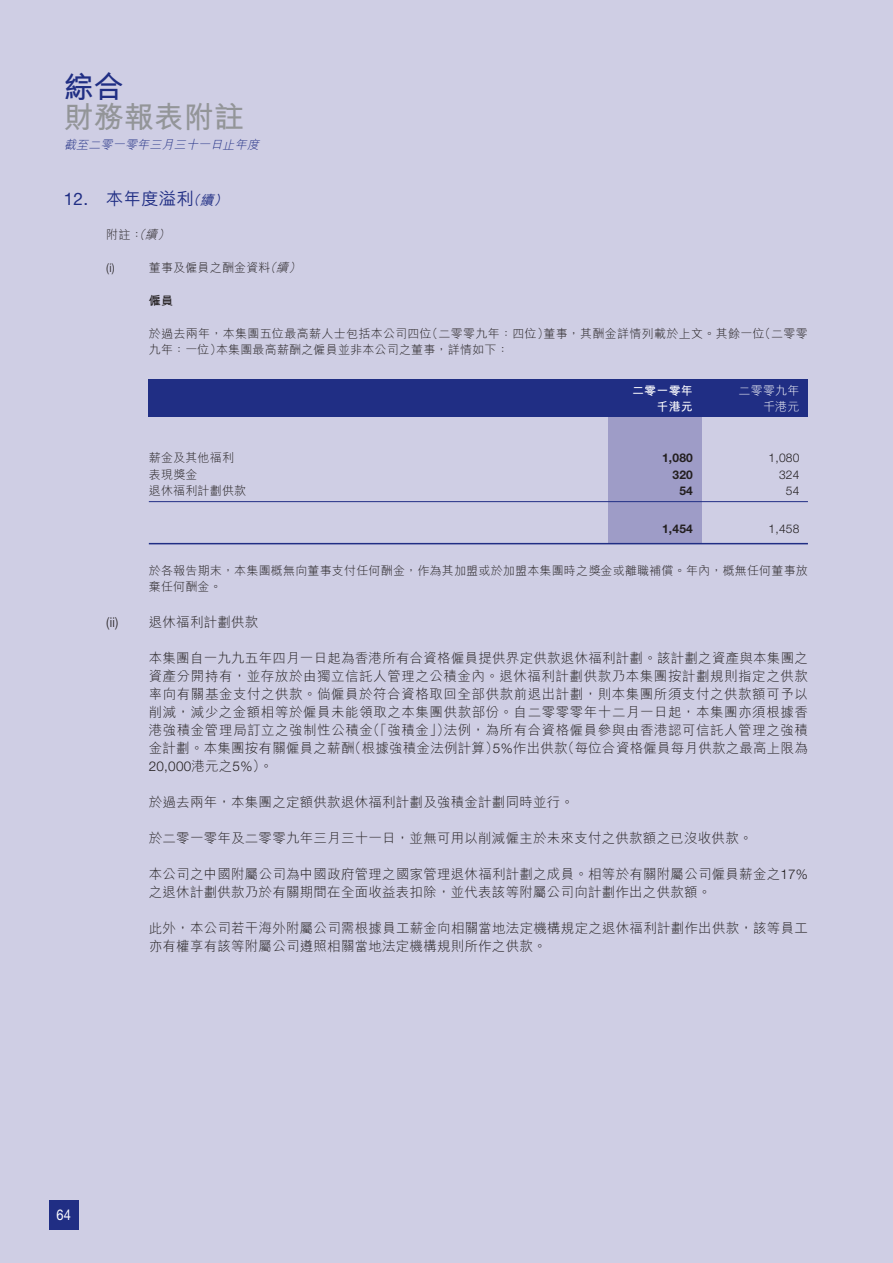
<style>
.page{position:relative;width:893px;height:1263px;background:#cfcee4}
.page>*{position:absolute;margin:0;border:0;box-sizing:border-box;transform-origin:0 0}
.t1{font:700 30px/30px "M Hei HK";color:#939598}
.t2{font:500 17.25px "M Hei HK";letter-spacing:.015em;color:#202e84}
.t3{font:14.85px "Helvetica Neue LT Std";color:#fff;scale:.86 1}
.t4{font:300 13.5px/18px "M Hei HK";letter-spacing:.015em;color:#231f20}
.t5{font:300 12px/16.5px "M Hei HK";letter-spacing:.015em;color:#231f20}
.t6{font:300 12px "Helvetica Neue LT Std";letter-spacing:.015em;color:#231f20}
.t7{font:italic 300 12px "M Hei HK";color:#202e84}
.t8{font:700 12px "Helvetica Neue LT Std";letter-spacing:.015em;color:#231f20}
.t9{font:700 12px "M Hei HK";letter-spacing:.015em;color:#fff}
.t10{font:300 12px "M Hei HK";letter-spacing:.015em;color:#fff}
.t11{font:700 12px "M Hei HK";color:#231f20}
.s1{color:#202e84}
.s2{font-family:"Helvetica Neue LT Std";font-weight:400}
.s3{font-style:italic;font-size:13.5px}
.s4{font-style:italic}
.s5{font-family:"Helvetica Neue LT Std"}
</style>
<div class="page">
<div style="left:50px;top:1200px;width:29px;height:29px;background:#202e84"></div>
<div style="left:608px;top:384px;width:94px;height:160px;background:#9e9cc7"></div>
<div style="left:149px;top:379px;width:659px;height:38px;background:#202e84"></div>
<hr style="left:149px;top:501px;width:659px;height:1px;background:#202e84">
<hr style="left:149px;top:543px;width:659px;height:1px;background:#202e84">
<p class="t1" style="left:64px;top:69px;width:182px"><span class="s1">綜合<br></span>財務報表附註</p>
<p class="t7" style="left:64px;top:136px;width:200px">截至二零一零年三月三十一日止年度</p>
<p class="t2" style="left:64px;top:186px;width:169px"><span class="s2">12.</span> 本年度溢利<span class="s3">（續）</span></p>
<p class="t5" style="left:106px;top:226px;width:68px">附註：<span class="s4">（續）</span></p>
<p class="t6" style="left:106px;top:260px;width:10px">(i)</p>
<p class="t5" style="left:149px;top:259px;width:157px">董事及僱員之酬金資料<span class="s4">（續）</span></p>
<p class="t11" style="left:149px;top:292px;width:26px">僱員</p>
<p class="t5" style="left:149px;top:325px;width:661px">於過去兩年，本集團五位最高薪人士包括本公司四位（二零零九年：四位）董事，其酬金詳情列載於上文。其餘一位（二零零九年：一位）本集團最高薪酬之僱員並非本公司之董事，詳情如下：</p>
<p class="t9" style="left:632px;top:382px;width:62px">二零一零年</p>
<p class="t10" style="left:739px;top:382px;width:62px">二零零九年</p>
<p class="t9" style="left:656px;top:398px;width:38px">千港元</p>
<p class="t10" style="left:763px;top:398px;width:38px">千港元</p>
<p class="t5" style="left:149px;top:449px;width:87px">薪金及其他福利</p>
<p class="t8" style="left:662px;top:450px;width:32px">1,080</p>
<p class="t6" style="left:769px;top:451px;width:32px">1,080</p>
<p class="t5" style="left:149px;top:466px;width:50px">表現獎金</p>
<p class="t8" style="left:672px;top:467px;width:22px">320</p>
<p class="t6" style="left:779px;top:467px;width:22px">324</p>
<p class="t5" style="left:149px;top:482px;width:99px">退休福利計劃供款</p>
<p class="t8" style="left:679px;top:483px;width:15px">54</p>
<p class="t6" style="left:786px;top:484px;width:15px">54</p>
<p class="t8" style="left:662px;top:521px;width:32px">1,454</p>
<p class="t6" style="left:769px;top:521px;width:32px">1,458</p>
<p class="t5" style="left:149px;top:562px;width:661px">於各報告期末，本集團概無向董事支付任何酬金，作為其加盟或於加盟本集團時之獎金或離職補償。年內，概無任何董事放棄任何酬金。</p>
<p class="t4" style="left:106px;top:613px;width:154px"><span class="s5">(ii)</span> 退休福利計劃供款</p>
<p class="t4" style="left:149px;top:649px;width:661px;text-align:justify">本集團自一九九五年四月一日起為香港所有合資格僱員提供界定供款退休福利計劃。該計劃之資產與本集團之資產分開持有，並存放於由獨立信託人管理之公積金內。退休福利計劃供款乃本集團按計劃規則指定之供款率向有關基金支付之供款。倘僱員於符合資格取回全部供款前退出計劃，則本集團所須支付之供款額可予以削減，減少之金額相等於僱員未能領取之本集團供款部份。自二零零零年十二月一日起，本集團亦須根據香港強積金管理局訂立之強制性公積金（「強積金」）法例，為所有合資格僱員參與由香港認可信託人管理之強積金計劃。本集團按有關僱員之薪酬（根據強積金法例計算）<span class="s5">5%</span>作出供款（每位合資格僱員每月供款之最高上限為<span class="s5">20,000</span>港元之<span class="s5">5%</span>）。</p>
<p class="t4" style="left:149px;top:793px;width:427px">於過去兩年，本集團之定額供款退休福利計劃及強積金計劃同時並行。</p>
<p class="t4" style="left:149px;top:829px;width:605px">於二零一零年及二零零九年三月三十一日，並無可用以削減僱主於未來支付之供款額之已沒收供款。</p>
<p class="t4" style="left:149px;top:865px;width:661px">本公司之中國附屬公司為中國政府管理之國家管理退休福利計劃之成員。相等於有關附屬公司僱員薪金之<span class="s5">17%</span>之退休計劃供款乃於有關期間在全面收益表扣除，並代表該等附屬公司向計劃作出之供款額。</p>
<p class="t4" style="left:149px;top:919px;width:661px">此外，本公司若干海外附屬公司需根據員工薪金向相關當地法定機構規定之退休福利計劃作出供款，該等員工亦有權享有該等附屬公司遵照相關當地法定機構規則所作之供款。</p>
<p class="t3" style="left:57px;top:1206px;width:18px">64</p>
</div>
